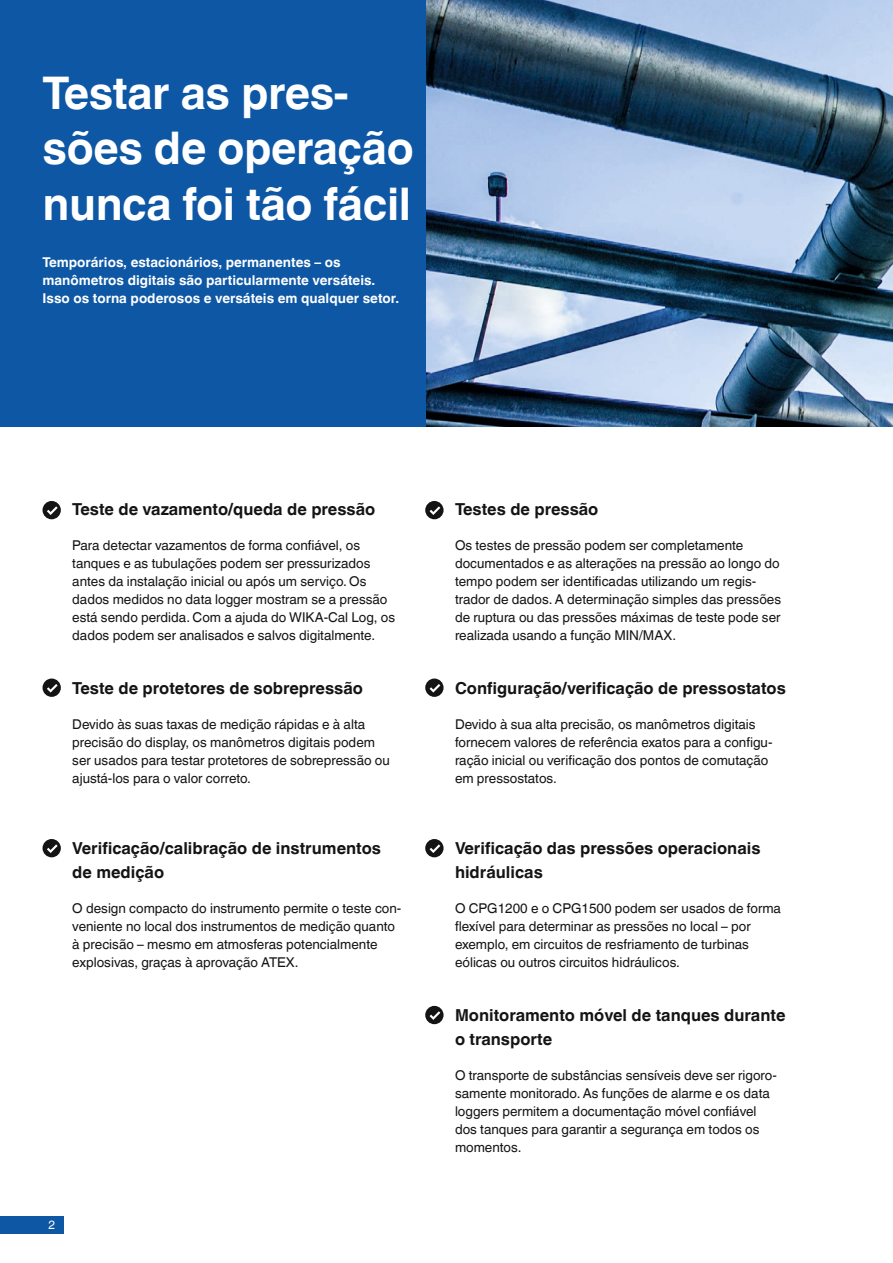
<style>
.page{position:relative;width:893px;height:1263px;background:#fff}
.page>*{position:absolute;margin:0;border:0;box-sizing:border-box;transform-origin:0 0}
.t1{font:700 45px/55.5px "Helvetica World";letter-spacing:-.01em;color:#fff}
.t2{font:700 16.5px/24px "Helvetica World";color:#131413}
.t3{font:13.5px/18px "Helvetica World";color:#131413}
.t4{font:700 13.5px/18px "Helvetica World";color:#fff}
.t5{font:12px "Helvetica World";color:#fff}
</style>
<div class="page">
<img style="left:425px;top:0;width:468px;height:426px">
<div style="left:0;top:0;width:425px;height:426px;background:#0d57a5"></div>
<div style="left:0;top:1216px;width:64px;height:17px;background:#0d57a5"></div>
<div style="left:43px;top:501px;width:18px;height:18px;background:#131413;border-radius:50%"></div>
<svg style="left:47px;top:506px;width:11px;height:9px"></svg>
<div style="left:43px;top:678px;width:18px;height:19px;background:#131413;border-radius:50%"></div>
<svg style="left:47px;top:684px;width:11px;height:8px"></svg>
<div style="left:43px;top:839px;width:18px;height:18px;background:#131413;border-radius:50%"></div>
<svg style="left:47px;top:844px;width:11px;height:9px"></svg>
<div style="left:425px;top:839px;width:19px;height:18px;background:#131413;border-radius:50%"></div>
<svg style="left:430px;top:844px;width:10px;height:9px"></svg>
<svg style="left:425px;top:678px;width:19px;height:19px"></svg>
<svg style="left:430px;top:684px;width:10px;height:8px"></svg>
<div style="left:425px;top:1006px;width:19px;height:18px;background:#131413;border-radius:50%"></div>
<svg style="left:430px;top:1011px;width:10px;height:9px"></svg>
<div style="left:425px;top:501px;width:19px;height:18px;background:#131413;border-radius:50%"></div>
<svg style="left:430px;top:506px;width:10px;height:9px"></svg>
<h1 class="t1" style="left:43px;top:66px;width:373px">Testar as pres&shy;sões de operação nunca foi tão fácil</h1>
<p class="t4" style="left:43px;top:254px;width:358px">Temporários, estacionários, permanentes – os manômetros digitais são particularmente versáteis.<br>Isso os torna poderosos e versáteis em qualquer setor.</p>
<p class="t2" style="left:72px;top:497px;width:304px">Teste de vazamento/queda de pressão</p>
<p class="t3" style="left:72px;top:536px;width:324px">Para detectar vazamentos de forma confiável, os tanques e as tubulações podem ser pressurizados antes da instalação inicial ou após um serviço. Os dados medidos no data logger mostram se a pressão está sendo perdida. Com a ajuda do WIKA-Cal Log, os dados podem ser analisados e salvos digitalmente.</p>
<p class="t2" style="left:72px;top:676px;width:292px">Teste de protetores de sobrepressão</p>
<p class="t3" style="left:72px;top:715px;width:319px">Devido às suas taxas de medição rápidas e à alta precisão do display, os manômetros digitais podem ser usados para testar protetores de sobrepressão ou ajustá-los para o valor correto.</p>
<p class="t2" style="left:72px;top:836px;width:310px">Verificação/calibração de instrumentos de medição</p>
<p class="t3" style="left:72px;top:899px;width:331px">O design compacto do instrumento permite o teste con&shy;veniente no local dos instrumentos de medição quanto à precisão – mesmo em atmosferas potencialmente explosivas, graças à aprovação ATEX.</p>
<p class="t5" style="left:49px;top:1218px;width:8px">2</p>
<p class="t2" style="left:455px;top:497px;width:145px">Testes de pressão</p>
<p class="t3" style="left:455px;top:536px;width:328px">Os testes de pressão podem ser completamente documentados e as alterações na pressão ao longo do tempo podem ser identificadas utilizando um regis&shy;trador de dados. A determinação simples das pressões de ruptura ou das pressões máximas de teste pode ser realizada usando a função MIN/MAX.</p>
<p class="t2" style="left:455px;top:676px;width:332px">Configuração/verificação de pressostatos</p>
<p class="t3" style="left:455px;top:715px;width:319px">Devido à sua alta precisão, os manômetros digitais fornecem valores de referência exatos para a configu&shy;ração inicial ou verificação dos pontos de comutação em pressostatos.</p>
<p class="t2" style="left:455px;top:836px;width:307px">Verificação das pressões operacionais hidráulicas</p>
<p class="t3" style="left:455px;top:899px;width:327px">O CPG1200 e o CPG1500 podem ser usados de forma flexível para determinar as pressões no local – por exemplo, em circuitos de resfriamento de turbinas eólicas ou outros circuitos hidráulicos.</p>
<p class="t2" style="left:455px;top:1003px;width:332px">Monitoramento móvel de tanques durante o transporte</p>
<p class="t3" style="left:455px;top:1066px;width:323px">O transporte de substâncias sensíveis deve ser rigoro&shy;samente monitorado. As funções de alarme e os data loggers permitem a documentação móvel confiável dos tanques para garantir a segurança em todos os momentos.</p>
</div>
